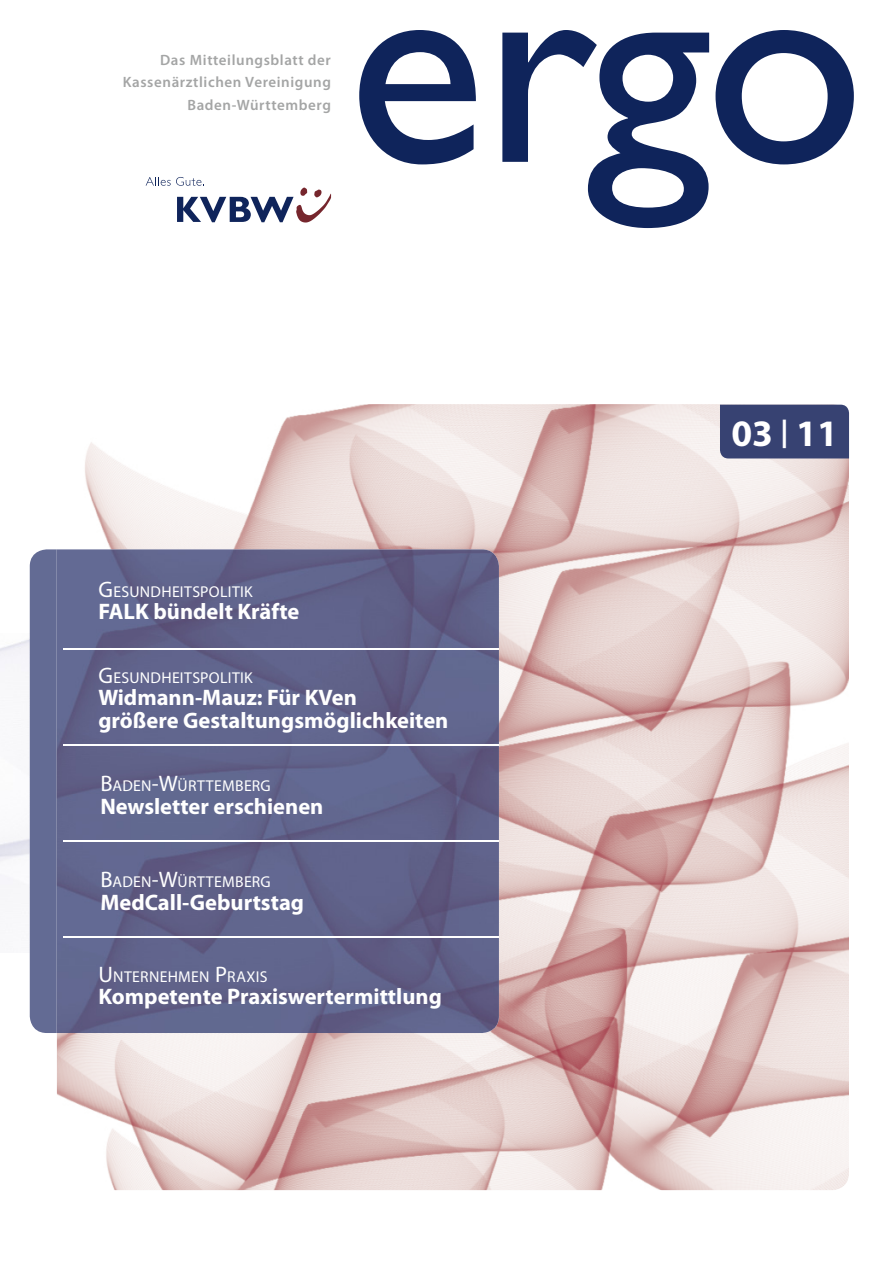
<style>
.page{position:relative;width:893px;height:1263px;background:#fff}
.page>*{position:absolute;margin:0;border:0;box-sizing:border-box;transform-origin:0 0}
.t1{font:287.85px "Gill Sans";color:#0f245b}
.t2{font:700 37.5px "Myriad Pro";color:#fff}
.t3{font:700 22.5px/22.5px "Myriad Pro";color:#fff}
.t4{font:15.75px "Myriad Pro";letter-spacing:.02em;color:#fff}
.t5{font:600 15px/22.5px "Myriad Pro";letter-spacing:.04em;color:#a4a5a5;text-align:right}
.s1{font-size:22.5px}
.s2{font-size:28.5px}
</style>
<div class="page">
<img style="left:57px;top:404px;width:792px;height:786px">
<svg style="left:146px;top:177px;width:185px;height:46px"></svg>
<img style="left:0;top:633px;width:30px;height:319px">
<div style="left:30px;top:549px;width:27px;height:484px;background:#636b94"></div>
<img style="left:57px;top:549px;width:442px;height:484px">
<hr style="left:63px;top:840px;width:436px;height:2px;background:#fff">
<hr style="left:63px;top:936px;width:436px;height:2px;background:#fff">
<hr style="left:63px;top:648px;width:436px;height:1px;background:#fff">
<hr style="left:63px;top:744px;width:436px;height:1px;background:#fff">
<div style="left:720px;top:405px;width:129px;height:53px;background:#374272"></div>
<p class="t5" style="left:123px;top:50px;width:210px">Das Mitteilungsblatt der<br>Kassenärztlichen Vereinigung<br>Baden-Württemberg</p>
<h1 class="t1" style="left:347px;top:-106px;width:518px">ergo</h1>
<p class="t4" style="left:98px;top:584px;width:156px"><span class="s1">G</span>ESUNDHEITSPOLITIK</p>
<p class="t3" style="left:98px;top:602px;width:202px">FALK bündelt Kräfte</p>
<h2 class="t2" style="left:731px;top:417px;width:108px">03 <span class="s2">|</span> 11</h2>
<p class="t4" style="left:98px;top:670px;width:156px"><span class="s1">G</span>ESUNDHEITSPOLITIK</p>
<p class="t3" style="left:98px;top:688px;width:351px">Widmann-Mauz: Für KVen<br>größere Gestaltungsmöglichkeiten</p>
<p class="t4" style="left:100px;top:778px;width:172px"><span class="s1">B</span>ADEN<span class="s1">-W</span>ÜRTTEMBERG</p>
<p class="t3" style="left:100px;top:797px;width:224px">Newsletter erschienen</p>
<p class="t4" style="left:100px;top:874px;width:172px"><span class="s1">B</span>ADEN<span class="s1">-W</span>ÜRTTEMBERG</p>
<p class="t3" style="left:100px;top:893px;width:205px">MedCall-Geburtstag</p>
<p class="t4" style="left:98px;top:969px;width:170px"><span class="s1">U</span>NTERNEHMEN <span class="s1">P</span>RAXIS</p>
<p class="t3" style="left:98px;top:988px;width:345px">Kompetente Praxiswertermittlung</p>
</div>
